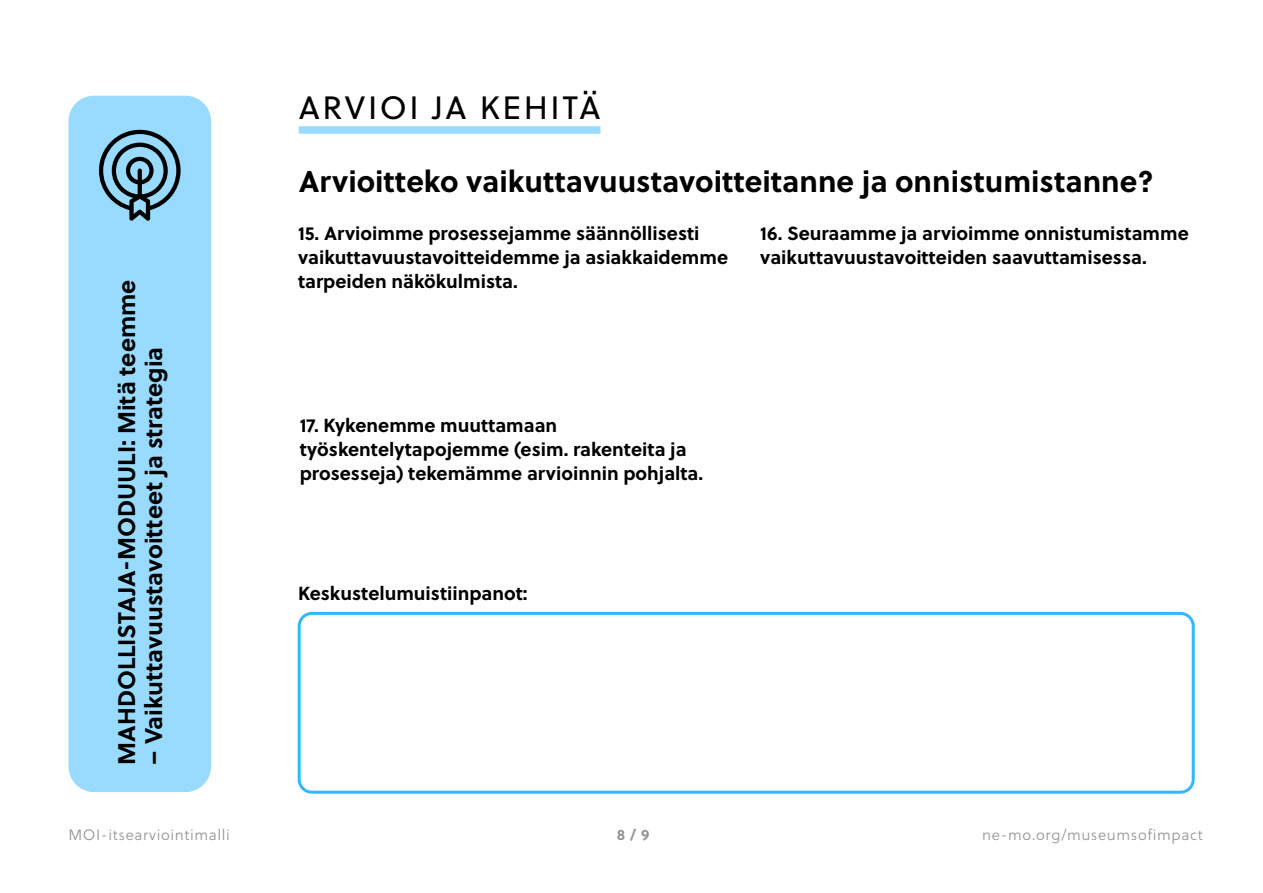
<style>
.page{position:relative;width:1263px;height:893px;background:#fff}
.page>*{position:absolute;margin:0;border:0;box-sizing:border-box;transform-origin:0 0}
.subheader_enabler{font:32.25px "Soleil";letter-spacing:.08em;color:#000}
.subheader_enabler-2{font:700 30px "Soleil";color:#000}
.t1{font:700 24px "Soleil";color:#000}
.statements{font:700 18.9px/24px "Soleil";color:#000}
.t2{font:15px "Soleil Lt";letter-spacing:.04em;color:#949494}
.t3{font:700 15px "Soleil";color:#949494}
</style>
<div class="page">
<div style="left:68px;top:96px;width:143px;height:696px;background:#99dbff;border-radius:26px"></div>
<svg style="left:99px;top:130px;width:82px;height:91px"></svg>
<div style="left:299px;top:126px;width:301px;height:8px;background:#99dbff"></div>
<div style="left:298px;top:612px;width:897px;height:182px;border:3px solid #33b7ff;border-radius:13px"></div>
<p class="t1" style="left:108px;top:765px;width:487px;rotate:-90deg">MAHDOLLISTAJA-MODUULI: Mitä teemme</p>
<p class="t1" style="left:135px;top:765px;width:419px;rotate:-90deg">– Vaikuttavuustavoitteet ja strategia</p>
<p class="subheader_enabler" style="left:299px;top:85px;width:303px">ARVIOI JA KEHITÄ</p>
<p class="subheader_enabler-2" style="left:299px;top:158px;width:856px">Arvioitteko vaikuttavuustavoitteitanne ja onnistumistanne?</p>
<p class="statements" style="left:298px;top:220px;width:431px">15. Arvioimme prosessejamme säännöllisesti vaikuttavuustavoitteidemme ja asiakkaidemme tarpeiden näkökulmista.</p>
<p class="statements" style="left:760px;top:220px;width:430px">16. Seuraamme ja arvioimme onnistumistamme vaikuttavuustavoitteiden saavuttamisessa.</p>
<p class="statements" style="left:300px;top:412px;width:405px">17. Kykenemme muuttamaan työskentelytapojemme (esim. rakenteita ja prosesseja) tekemämme arvioinnin pohjalta.</p>
<p class="statements" style="left:298px;top:580px;width:231px">Keskustelumuistiinpanot:</p>
<p class="t2" style="left:68px;top:824px;width:163px">MOI-itsearviointimalli</p>
<p class="t3" style="left:617px;top:823px;width:34px">8 / 9</p>
<p class="t2" style="left:982px;top:824px;width:222px">ne-mo.org/museumsofimpact</p>
</div>
